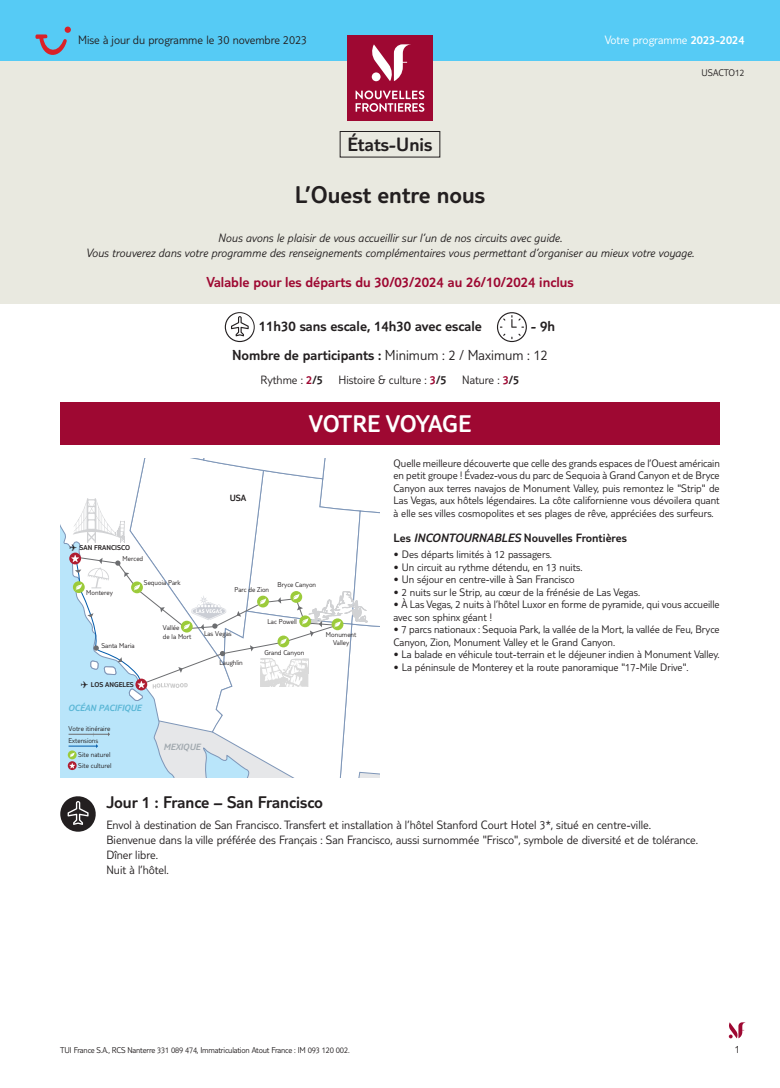
<style>
.page{position:relative;width:780px;height:1088px;background:#fff}
.page>*{position:absolute;margin:0;border:0;box-sizing:border-box;transform-origin:0 0}
.t1{font:300 25px "TUI Type";color:#231f20}
.t2{font:300 25px "TUI Type";letter-spacing:-.015em;color:#fff}
.t3{font:300 20px "TUI Type";color:#231f20}
.t4{font:300 17.5px "TUI Type";color:#231f20}
.t5{font:300 15px/28.6px "TUI Type";color:#231f20}
.t6{font:300 15px "TUI Type";color:#9e0832}
.t7{font:300 12.5px/15px "TUI Type";color:#231f20}
.t8{font:italic 300 12.5px/15px "TUI Type";color:#231f20;text-align:center}
.t9{font:300 12.5px "TUI Type";color:#231f20}
.t10{font:300 12.5px "TUI Type";color:#fff}
.t11{font:300 11.25px/12.5px "TUI Type";color:#231f20}
.t12{font:300 10px "TUI Type";color:#231f20}
.t13{font:italic 300 9.38px "TUI Type";color:#59b6d5}
.t14{font:italic 300 9.38px "TUI Type";color:#a0a8ae}
.t15{font:300 9.38px "TUI Type";color:#231f20}
.t16{font:300 8.75px "TUI Type";letter-spacing:-.02em;color:#231f20}
.t17{font:300 7.25px/7.2px "TUI Type";color:#231f20}
.t18{font:300 7.25px "TUI Type";color:#231f20}
.s1{font-style:inherit}
.s2{color:#9e0832}
.s3{font-style:italic}
</style>
<div class="page">
<svg style="left:728px;top:1022px;width:18px;height:16px"></svg>
<div style="left:0;top:0;width:780px;height:303px;background:#e9e9e0"></div>
<div style="left:0;top:0;width:780px;height:60px;background:#56cbf5"></div>
<div style="left:347px;top:35px;width:85px;height:85px;background:#9e0832"></div>
<svg style="left:355px;top:90px;width:69px;height:22px"></svg>
<svg style="left:371px;top:44px;width:40px;height:37px"></svg>
<svg style="left:225px;top:312px;width:30px;height:30px"></svg>
<svg style="left:497px;top:312px;width:30px;height:30px"></svg>
<div style="left:340px;top:131px;width:100px;height:26px;border:1px solid #231f20"></div>
<div style="left:60px;top:402px;width:659px;height:43px;background:#9e0832"></div>
<svg style="left:63px;top:459px;width:316px;height:319px"></svg>
<svg style="left:60px;top:796px;width:36px;height:36px"></svg>
<svg style="left:35px;top:27px;width:36px;height:28px"></svg>
<p class="t7" style="left:78px;top:32px;width:230px">Mise à jour du programme le 30 novembre 2023</p>
<h2 class="t3" style="left:347px;top:133px;width:86px">États-Unis</h2>
<h1 class="t1" style="left:295px;top:180px;width:192px">L’Ouest entre nous</h1>
<p class="t10" style="left:604px;top:33px;width:141px">Votre programme <span class="s1">2023-2024</span></p>
<p class="t12" style="left:701px;top:67px;width:44px">USACTO12</p>
<p class="t8" style="left:86px;top:230px;width:610px">Nous avons le plaisir de vous accueillir sur l’un de nos circuits avec guide.<br>Vous trouverez dans votre programme des renseignements complémentaires vous permettant d’organiser au mieux votre voyage.</p>
<h3 class="t6" style="left:206px;top:273px;width:368px">Valable pour les départs du 30/03/2024 au 26/10/2024 inclus</h3>
<h3 class="t5" style="left:232px;top:312px;width:324px;text-indent:299px">- 9h<br>Nombre de participants : <span class="s1">Minimum : 2 / Maximum : 12</span></h3>
<p class="t7" style="left:260px;top:372px;width:64px">Rythme : <span class="s2">2</span><span class="s1">/5</span></p>
<p class="t7" style="left:338px;top:372px;width:110px">Histoire &amp; culture : <span class="s2">3</span><span class="s1">/5</span></p>
<p class="t7" style="left:462px;top:372px;width:59px">Nature : <span class="s2">3</span><span class="s1">/5</span></p>
<h3 class="t5" style="left:259px;top:312px;width:225px">11h30 sans escale, 14h30 avec escale</h3>
<p class="t18" style="left:70px;top:543px;width:62px">✈ SAN FRANCISCO</p>
<p class="t17" style="left:123px;top:554px;width:22px">Merced</p>
<p class="t17" style="left:86px;top:589px;width:28px">Monterey</p>
<p class="t17" style="left:144px;top:579px;width:38px">Sequoia Park</p>
<p class="t17" style="left:101px;top:642px;width:35px">Santa Maria</p>
<p class="t18" style="left:81px;top:680px;width:55px">✈ LOS ANGELES</p>
<p class="t17" style="left:163px;top:623px;width:30px;line-height:8.8px">Vallée<br>de la Mort</p>
<p class="t13" style="left:68px;top:702px;width:75px">OCÉAN PACIFIQUE</p>
<p class="t17" style="left:69px;top:725px;width:43px">Votre itinéraire</p>
<h1 class="t2" style="left:309px;top:409px;width:164px">VOTRE VOYAGE</h1>
<p class="t15" style="left:230px;top:493px;width:18px">USA</p>
<p class="t17" style="left:277px;top:581px;width:40px">Bryce Canyon</p>
<p class="t17" style="left:234px;top:586px;width:36px">Parc de Zion</p>
<p class="t17" style="left:267px;top:618px;width:31px">Lac Powell</p>
<p class="t17" style="left:219px;top:658px;width:25px">Laughlin</p>
<p class="t17" style="left:204px;top:630px;width:29px">Las Vegas</p>
<p class="t17" style="left:264px;top:648px;width:41px">Grand Canyon</p>
<p class="t17" style="left:326px;top:631px;width:32px;text-align:center">Monument<br>Valley</p>
<p class="t11" style="left:393px;top:456px;width:328px;text-align:justify">Quelle meilleure découverte que celle des grands espaces de l’Ouest américain en petit groupe ! Évadez-vous du parc de Sequoia à Grand Canyon et de Bryce Canyon aux terres navajos de Monument Valley, puis remontez le "Strip" de Las Vegas, aux hôtels légendaires. La côte californienne vous dévoilera quant à elle ses villes cosmopolites et ses plages de rêve, appréciées des surfeurs.</p>
<p class="t9" style="left:393px;top:531px;width:235px">Les <span class="s3">INCONTOURNABLES</span> Nouvelles Frontières</p>
<p class="t11" style="left:393px;top:548px;width:160px">• Des départs limités à 12 passagers.</p>
<p class="t11" style="left:393px;top:560px;width:190px">• Un circuit au rythme détendu, en 13 nuits.</p>
<p class="t11" style="left:393px;top:573px;width:183px">• Un séjour en centre-ville à San Francisco</p>
<p class="t11" style="left:393px;top:585px;width:248px">• 2 nuits sur le Strip, au cœur de la frénésie de Las Vegas.</p>
<p class="t11" style="left:393px;top:598px;width:328px">• À Las Vegas, 2 nuits à l’hôtel Luxor en forme de pyramide, qui vous accueille avec son sphinx géant !</p>
<p class="t11" style="left:393px;top:623px;width:327px">• 7 parcs nationaux : Sequoia Park, la vallée de la Mort, la vallée de Feu, Bryce<br>Canyon, Zion, Monument Valley et le Grand Canyon.</p>
<p class="t11" style="left:393px;top:648px;width:327px">• La balade en véhicule tout-terrain et le déjeuner indien à Monument Valley.</p>
<p class="t11" style="left:393px;top:660px;width:296px">• La péninsule de Monterey et la route panoramique "17-Mile Drive".</p>
<p class="t17" style="left:78px;top:733px;width:34px;line-height:14.1px;text-indent:-10px">Extensions<br>Site naturel</p>
<p class="t17" style="left:78px;top:762px;width:35px">Site culturel</p>
<p class="t14" style="left:163px;top:741px;width:38px">MEXIQUE</p>
<h3 class="t4" style="left:106px;top:792px;width:218px">Jour 1 : France – San Francisco</h3>
<p class="t7" style="left:106px;top:817px;width:593px">Envol à destination de San Francisco. Transfert et installation à l’hôtel Stanford Court Hotel 3*, situé en centre-ville.<br>Bienvenue dans la ville préférée des Français : San Francisco, aussi surnommée "Frisco", symbole de diversité et de tolérance.<br>Dîner libre.<br>Nuit à l’hôtel.</p>
<p class="t16" style="left:60px;top:1045px;width:291px">TUI France S.A., RCS Nanterre 331 089 474, Immatriculation Atout France : IM 093 120 002.</p>
<p class="t11" style="left:734px;top:1042px;width:7px">1</p>
</div>
